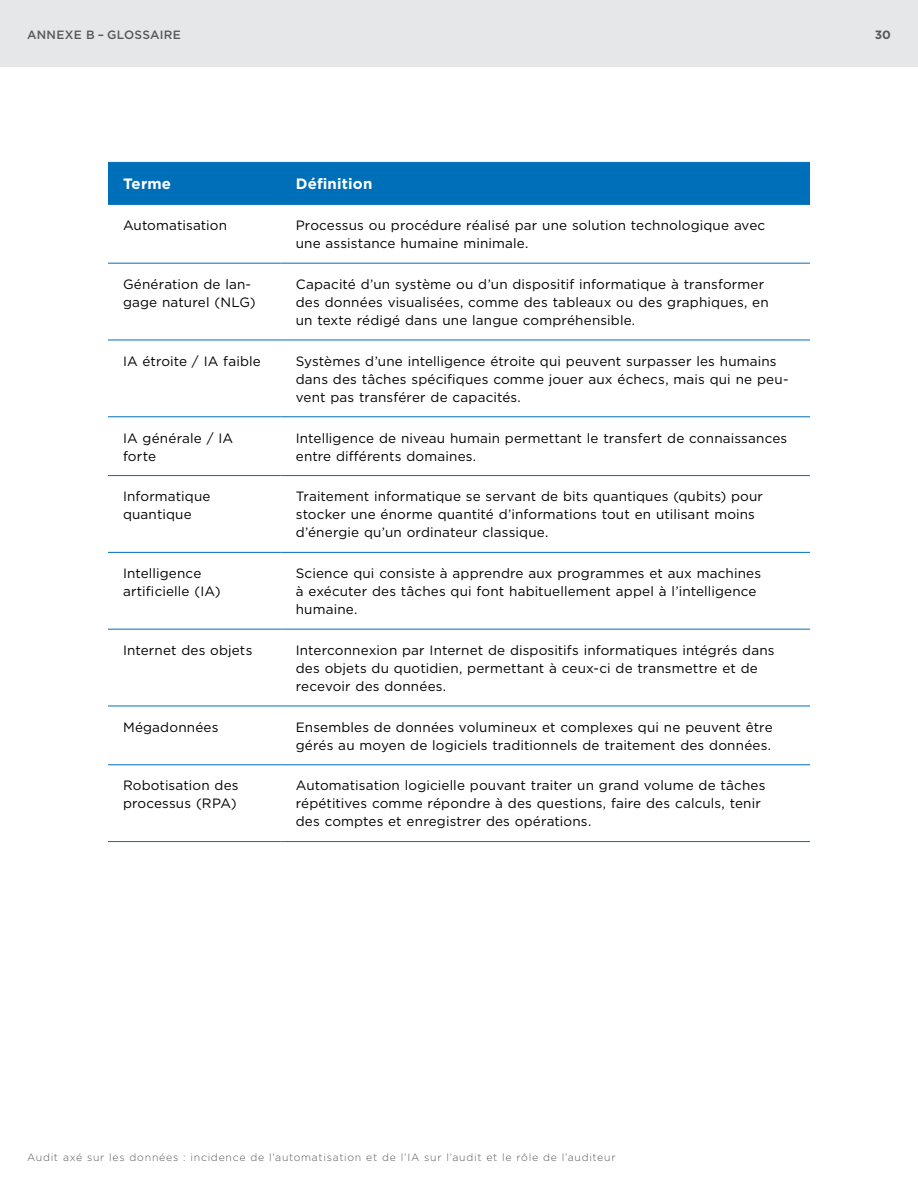
<style>
.page{position:relative;width:918px;height:1188px;background:#fff}
.page>*{position:absolute;margin:0;border:0;box-sizing:border-box;transform-origin:0 0}
.t1{font:700 15px "Gotham";letter-spacing:.01em;color:#fff}
.t2{font:13.5px/18px "Gotham";letter-spacing:.01em;color:#000}
.t3{font:500 12px "Gotham";letter-spacing:.02em;color:#58595b}
.t4{font:700 12px "Gotham";color:#58595b}
.t5{font:300 10.5px "Gotham";letter-spacing:.07em;color:#58595b}
</style>
<div class="page">
<div style="left:108px;top:163px;width:702px;height:41px;background:#006fba"></div>
<hr style="left:281px;top:263px;width:529px;height:1px;background:#006fba">
<hr style="left:281px;top:340px;width:529px;height:1px;background:#006fba">
<hr style="left:281px;top:416px;width:529px;height:1px;background:#006fba">
<hr style="left:281px;top:475px;width:529px;height:1px;background:#006fba">
<hr style="left:281px;top:552px;width:529px;height:1px;background:#006fba">
<hr style="left:281px;top:629px;width:529px;height:1px;background:#006fba">
<hr style="left:281px;top:706px;width:529px;height:1px;background:#006fba">
<hr style="left:281px;top:764px;width:529px;height:1px;background:#006fba">
<hr style="left:281px;top:841px;width:529px;height:1px;background:#006fba">
<hr style="left:108px;top:263px;width:173px;height:1px;background:#006fba">
<hr style="left:108px;top:340px;width:173px;height:1px;background:#006fba">
<hr style="left:108px;top:416px;width:173px;height:1px;background:#006fba">
<hr style="left:108px;top:475px;width:173px;height:1px;background:#006fba">
<hr style="left:108px;top:552px;width:173px;height:1px;background:#006fba">
<hr style="left:108px;top:629px;width:173px;height:1px;background:#006fba">
<hr style="left:108px;top:706px;width:173px;height:1px;background:#006fba">
<hr style="left:108px;top:764px;width:173px;height:1px;background:#006fba">
<hr style="left:108px;top:841px;width:173px;height:1px;background:#006fba">
<hr style="left:108px;top:162px;width:173px;height:1px;background:#006fba">
<hr style="left:281px;top:162px;width:529px;height:1px;background:#006fba">
<hr style="left:108px;top:204px;width:173px;height:1px;background:#006fba">
<hr style="left:281px;top:204px;width:529px;height:1px;background:#006fba">
<div style="left:0;top:0;width:918px;height:68px;background:#e6e7e8"></div>
<p class="t3" style="left:27px;top:26px;width:156px">ANNEXE B – GLOSSAI RE</p>
<p class="t4" style="left:875px;top:26px;width:18px">30</p>
<p class="t1" style="left:123px;top:174px;width:50px">Terme</p>
<p class="t1" style="left:296px;top:174px;width:78px">Définition</p>
<p class="t2" style="left:123px;top:216px;width:106px">Automatisation</p>
<p class="t2" style="left:296px;top:216px;width:471px">Processus ou procédure réalisé par une solution technologique avec une assistance humaine minimale.</p>
<p class="t2" style="left:123px;top:275px;width:134px">Génération de lan&shy;gage naturel (NLG)</p>
<p class="t2" style="left:296px;top:275px;width:474px">Capacité d’un système ou d’un dispositif informatique à transformer des données visualisées, comme des tableaux ou des graphiques, en un texte rédigé dans une langue compréhensible.</p>
<p class="t2" style="left:123px;top:352px;width:139px">IA étroite / IA faible</p>
<p class="t2" style="left:296px;top:352px;width:494px">Systèmes d’une intelligence étroite qui peuvent surpasser les humains dans des tâches spécifiques comme jouer aux échecs, mais qui ne peu&shy;vent pas transférer de capacités.</p>
<p class="t2" style="left:123px;top:428px;width:112px">IA générale / IA forte</p>
<p class="t2" style="left:296px;top:428px;width:493px">Intelligence de niveau humain permettant le transfert de connaissances entre différents domaines.</p>
<p class="t2" style="left:123px;top:487px;width:89px">Informatique quantique</p>
<p class="t2" style="left:296px;top:487px;width:469px">Traitement informatique se servant de bits quantiques (qubits) pour stocker une énorme quantité d’informations tout en utilisant moins d’énergie qu’un ordinateur classique.</p>
<p class="t2" style="left:123px;top:564px;width:99px">Intelligence artificielle (IA)</p>
<p class="t2" style="left:296px;top:564px;width:467px">Science qui consiste à apprendre aux programmes et aux machines à exécuter des tâches qui font habituellement appel à l’intelligence humaine.</p>
<p class="t2" style="left:123px;top:641px;width:131px">Internet des objets</p>
<p class="t2" style="left:296px;top:641px;width:480px">Interconnexion par Internet de dispositifs informatiques intégrés dans des objets du quotidien, permettant à ceux-ci de transmettre et de recevoir des données.</p>
<p class="t2" style="left:123px;top:718px;width:97px">Mégadonnées</p>
<p class="t2" style="left:296px;top:718px;width:478px">Ensembles de données volumineux et complexes qui ne peuvent être gérés au moyen de logiciels traditionnels de traitement des données.</p>
<p class="t2" style="left:123px;top:776px;width:117px">Robotisation des processus (RPA)</p>
<p class="t2" style="left:296px;top:776px;width:471px">Automatisation logicielle pouvant traiter un grand volume de tâches répétitives comme répondre à des questions, faire des calculs, tenir des comptes et enregistrer des opérations.</p>
<p class="t5" style="left:27px;top:1151px;width:590px">Audit axé sur les données : incidence de l’automatisation et de l’IA sur l’audit et le rôle de l’auditeur</p>
</div>
